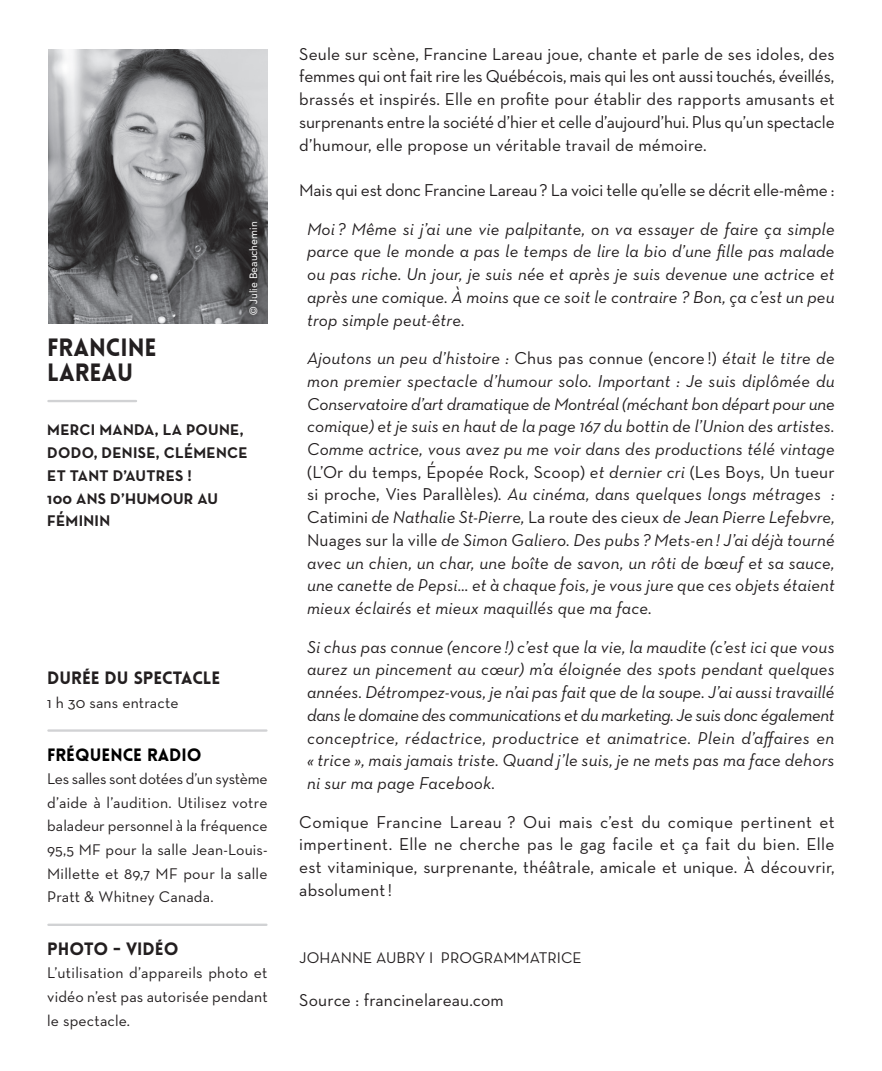
<style>
.page{position:relative;width:882px;height:1071px;background:#fff}
.page>*{position:absolute;margin:0;border:0;box-sizing:border-box;transform-origin:0 0}
.t1{font:900 24.5px/24.8px "Lovelo";color:#231f20}
.t2{font:italic 17.5px/22.8px "Neutra Text";letter-spacing:.01em;color:#231f20;text-align:justify}
.t3{font:17.5px/22.8px "Neutra Text";letter-spacing:.01em;color:#231f20;text-align:justify}
.t4{font:17.5px "Neutra Text";letter-spacing:-.01em;color:#231f20}
.t5{font:900 17.5px "Lovelo";color:#231f20}
.t6{font:900 17.5px "Lovelo";color:#000}
.t7{font:15.75px/23.6px "Neutra Text";letter-spacing:.01em;color:#231f20;text-align:justify}
.t8{font:700 15.75px/22.8px "Neutra Text";letter-spacing:.02em;color:#231f20}
.t9{font:10.5px "Avenir LT Std";color:#fff}
.s1{font-style:normal}
</style>
<div class="page">
<hr style="left:48px;top:729px;width:218px;height:3px;background:#d1d2d4">
<hr style="left:48px;top:924px;width:218px;height:2px;background:#d1d2d4">
<img style="left:48px;top:49px;width:220px;height:275px">
<hr style="left:48px;top:400px;width:88px;height:2px;background:#d1d2d4">
<h1 class="t1" style="left:47px;top:335px;width:111px">FRANCINE<br>LAREAU</h1>
<p class="t9" style="left:247px;top:315px;width:95px;rotate:-90deg">© Julie Beauchemin</p>
<p class="t8" style="left:47px;top:418px;width:202px">MERCI MANDA, LA POUNE,<br>DODO, DENISE, CLÉMENCE<br>ET TANT D’AUTRES !<br>100 ANS D’HUMOUR AU<br>FÉMININ</p>
<p class="t5" style="left:47px;top:667px;width:175px">DURÉE DU SPECTACLE</p>
<p class="t7" style="left:47px;top:691px;width:133px">1 h 30 sans entracte</p>
<p class="t6" style="left:47px;top:744px;width:156px">FRÉQUENCE RADIO</p>
<p class="t7" style="left:47px;top:767px;width:222px">Les salles sont dotées d’un système d’aide à l’audition. Utilisez votre baladeur personnel à la fréquence 95,5 MF pour la salle Jean-Louis-Millette et 89,7 MF pour la salle Pratt &amp; Whitney Canada.</p>
<p class="t5" style="left:47px;top:938px;width:133px">PHOTO - VIDÉO</p>
<p class="t7" style="left:47px;top:961px;width:222px">L’utilisation d’appareils photo et vidéo n’est pas autorisée pendant le spectacle.</p>
<p class="t3" style="left:299px;top:42px;width:537px">Seule sur scène, Francine Lareau joue, chante et parle de ses idoles, des femmes qui ont fait rire les Québécois, mais qui les ont aussi touchés, éveillés, brassés et inspirés. Elle en profite pour établir des rapports amusants et surprenants entre la société d’hier et celle d’aujourd’hui. Plus qu’un spectacle d’humour, elle propose un véritable travail de mémoire.</p>
<p class="t4" style="left:299px;top:179px;width:537px">Mais qui est donc Francine Lareau? La voici telle qu’elle se décrit elle-même :</p>
<p class="t2" style="left:307px;top:217px;width:529px">Moi ? Même si j’ai une vie palpitante, on va essayer de faire ça simple parce que le monde a pas le temps de lire la bio d’une fille pas malade ou pas riche. Un jour, je suis née et après je suis devenue une actrice et après une comique. À moins que ce soit le contraire ? Bon, ça c’est un peu trop simple peut-être.</p>
<p class="t2" style="left:307px;top:346px;width:529px">Ajoutons un peu d’histoire : <span class="s1">Chus pas connue (encore !)</span> était le titre de mon premier spectacle d’humour solo. Important : Je suis diplômée du Conservatoire d’art dramatique de Montréal (méchant bon départ pour une comique) et je suis en haut de la page 167 du bottin de l’Union des artistes.<br>Comme actrice, vous avez pu me voir dans des productions télé vintage <span class="s1">(L’Or du temps, Épopée Rock, Scoop)</span> et dernier cri <span class="s1">(Les Boys, Un tueur si proche, Vies Parallèles)</span>. Au cinéma, dans quelques longs métrages :<br><span class="s1">Catimini</span> de Nathalie St-Pierre, <span class="s1">La route des cieux</span> de Jean Pierre Lefebvre, <span class="s1">Nuages sur la ville</span> de Simon Galiero. Des pubs ? Mets-en ! J’ai déjà tourné avec un chien, un char, une boîte de savon, un rôti de bœuf et sa sauce, une canette de Pepsi… et à chaque fois, je vous jure que ces objets étaient mieux éclairés et mieux maquillés que ma face.</p>
<p class="t2" style="left:307px;top:635px;width:529px">Si chus pas connue (encore !) c’est que la vie, la maudite (c’est ici que vous aurez un pincement au cœur) m’a éloignée des spots pendant quelques années. Détrompez-vous, je n’ai pas fait que de la soupe. J’ai aussi travaillé dans le domaine des communications et du marketing. Je suis donc également conceptrice, rédactrice, productrice et animatrice. Plein d’affaires en « trice », mais jamais triste. Quand j’le suis, je ne mets pas ma face dehors ni sur ma page Facebook.</p>
<p class="t3" style="left:299px;top:810px;width:537px">Comique Francine Lareau ? Oui mais c’est du comique pertinent et impertinent. Elle ne cherche pas le gag facile et ça fait du bien. Elle est vitaminique, surprenante, théâtrale, amicale et unique. À découvrir, absolument!</p>
<p class="t7" style="left:299px;top:945px;width:284px">JOHANNE AUBRY I PROGRAMMATRICE</p>
<p class="t3" style="left:299px;top:989px;width:206px">Source : francinelareau.com</p>
</div>
